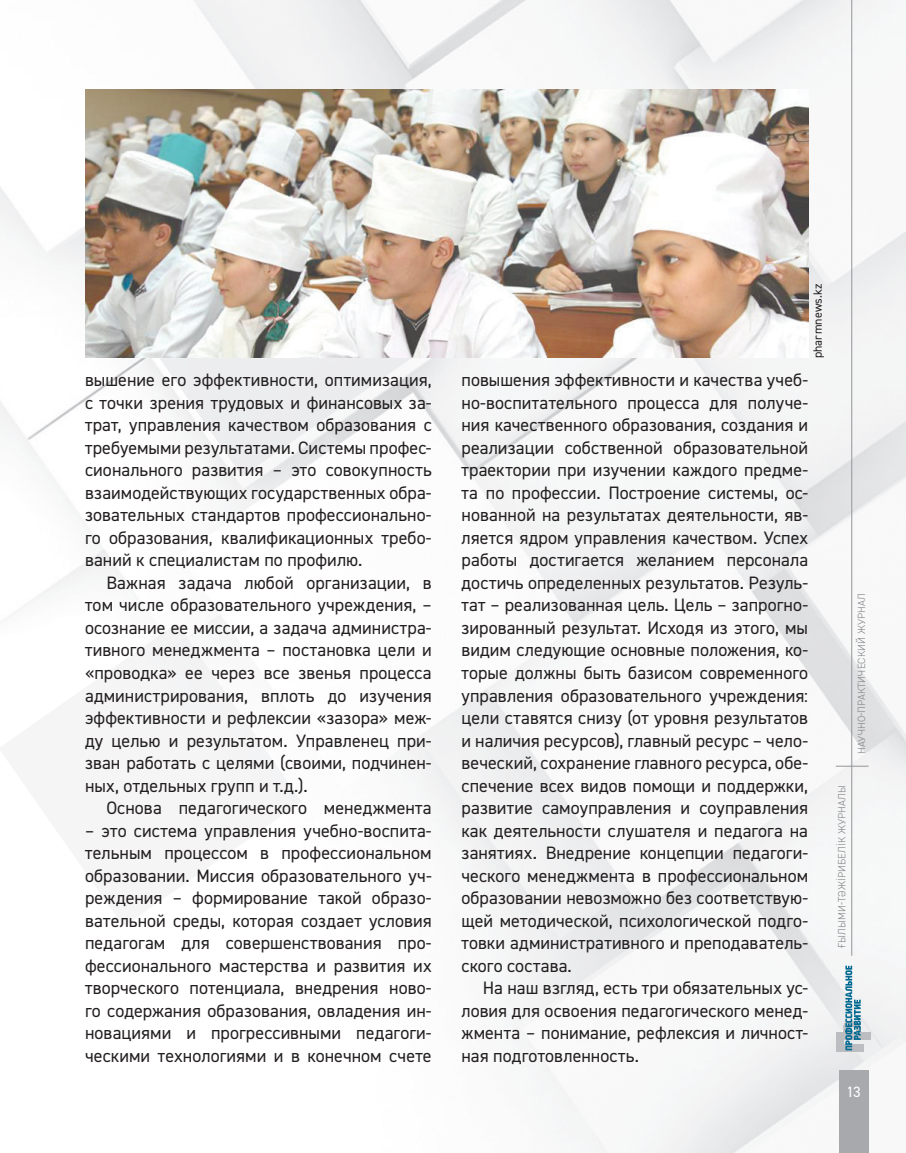
<style>
.page{position:relative;width:906px;height:1153px;background:#fff}
.page>*{position:absolute;margin:0;border:0;box-sizing:border-box;transform-origin:0 0}
.t1{font:18px/22.5px "DIN2014";letter-spacing:.005em;color:#231f20;text-align:justify}
.t2{font:15px "DIN2014";color:#fff}
.t3{font:12px "DIN2014";letter-spacing:.01em;color:#231f20}
.t4{font:300 10.5px "DIN2014";letter-spacing:.01em;color:#808285}
</style>
<div class="page">
<img style="left:0;top:0;width:906px;height:1152px">
<svg style="left:92px;top:358px;width:365px;height:118px;fill:#f3f3f3"></svg>
<svg style="left:0;top:623px;width:302px;height:303px;fill:#f5f5f6"></svg>
<div style="left:838px;top:1069px;width:30px;height:83px;background:#a8a9ad"></div>
<img style="left:837px;top:1032px;width:6px;height:19px">
<svg style="left:843px;top:965px;width:27px;height:86px"></svg>
<hr style="left:851px;top:0;width:1px;height:955px;background:#939598">
<hr style="left:836px;top:765px;width:32px;height:1px;background:#939598">
<img style="left:85px;top:89px;width:723px;height:269px">
<p class="t1" style="left:85px;top:368px;width:348px">вышение его эффективности, оптимизация, с точки зрения трудовых и финансовых за&shy;трат, управления качеством образования с требуемыми результатами. Системы профес&shy;сионального развития – это совокупность взаимодействующих государственных обра&shy;зовательных стандартов профессионально&shy;го образования, квалификационных требо&shy;ваний к специалистам по профилю.</p>
<p class="t1" style="left:85px;top:571px;width:348px;text-indent:21px">Важная задача любой организации, в том числе образовательного учреждения, – осознание ее миссии, а задача администра&shy;тивного менеджмента – постановка цели и «проводка» ее через все звенья процесса администрирования, вплоть до изучения эффективности и рефлексии «зазора» меж&shy;ду целью и результатом. Управленец при&shy;зван работать с целями (своими, подчинен&shy;ных, отдельных групп и т.д.).</p>
<p class="t1" style="left:106px;top:796px;width:327px">Основа педагогического менеджмента</p>
<p class="t1" style="left:85px;top:818px;width:348px">– это система управления учебно-воспита&shy;тельным процессом в профессиональном образовании. Миссия образовательного уч&shy;реждения – формирование такой образо&shy;вательной среды, которая создает условия педагогам для совершенствования про&shy;фессионального мастерства и развития их творческого потенциала, внедрения ново&shy;го содержания образования, овладения ин&shy;новациями и прогрессивными педагоги&shy;ческими технологиями и в конечном счете</p>
<p class="t3" style="left:810px;top:358px;width:77px;rotate:-90deg">pharmnews.kz</p>
<p class="t1" style="left:461px;top:368px;width:348px">повышения эффективности и качества учеб&shy;но-воспитательного процесса для получе&shy;ния качественного образования, создания и реализации собственной образовательной траектории при изучении каждого предме&shy;та по профессии. Построение системы, ос&shy;нованной на результатах деятельности, яв&shy;ляется ядром управления качеством. Успех работы достигается желанием персонала достичь определенных результатов. Резуль&shy;тат – реализованная цель. Цель – запрогно&shy;зированный результат. Исходя из этого, мы видим следующие основные положения, ко&shy;торые должны быть базисом современного управления образовательного учреждения: цели ставятся снизу (от уровня результатов и наличия ресурсов), главный ресурс – чело&shy;веческий, сохранение главного ресурса, обе&shy;спечение всех видов помощи и поддержки, развитие самоуправления и соуправления как деятельности слушателя и педагога на занятиях. Внедрение концепции педагоги&shy;ческого менеджмента в профессиональном образовании невозможно без соответствую&shy;щей методической, психологической подго&shy;товки административного и преподаватель&shy;ского состава.</p>
<p class="t1" style="left:461px;top:976px;width:348px;text-indent:21px">На наш взгляд, есть три обязательных ус&shy;ловия для освоения педагогического менед&shy;жмента – понимание, рефлексия и личност&shy;ная подготовленность.</p>
<p class="t4" style="left:855px;top:754px;width:162px;rotate:-90deg">НАУЧНО-ПРАКТИЧЕСКИЙ ЖУРНАЛ</p>
<p class="t4" style="left:835px;top:948px;width:163px;rotate:-90deg">ғылыми-тәжіри бел ік ЖУРНАЛЫ</p>
<p class="t2" style="left:846px;top:1081px;width:16px">13</p>
</div>
